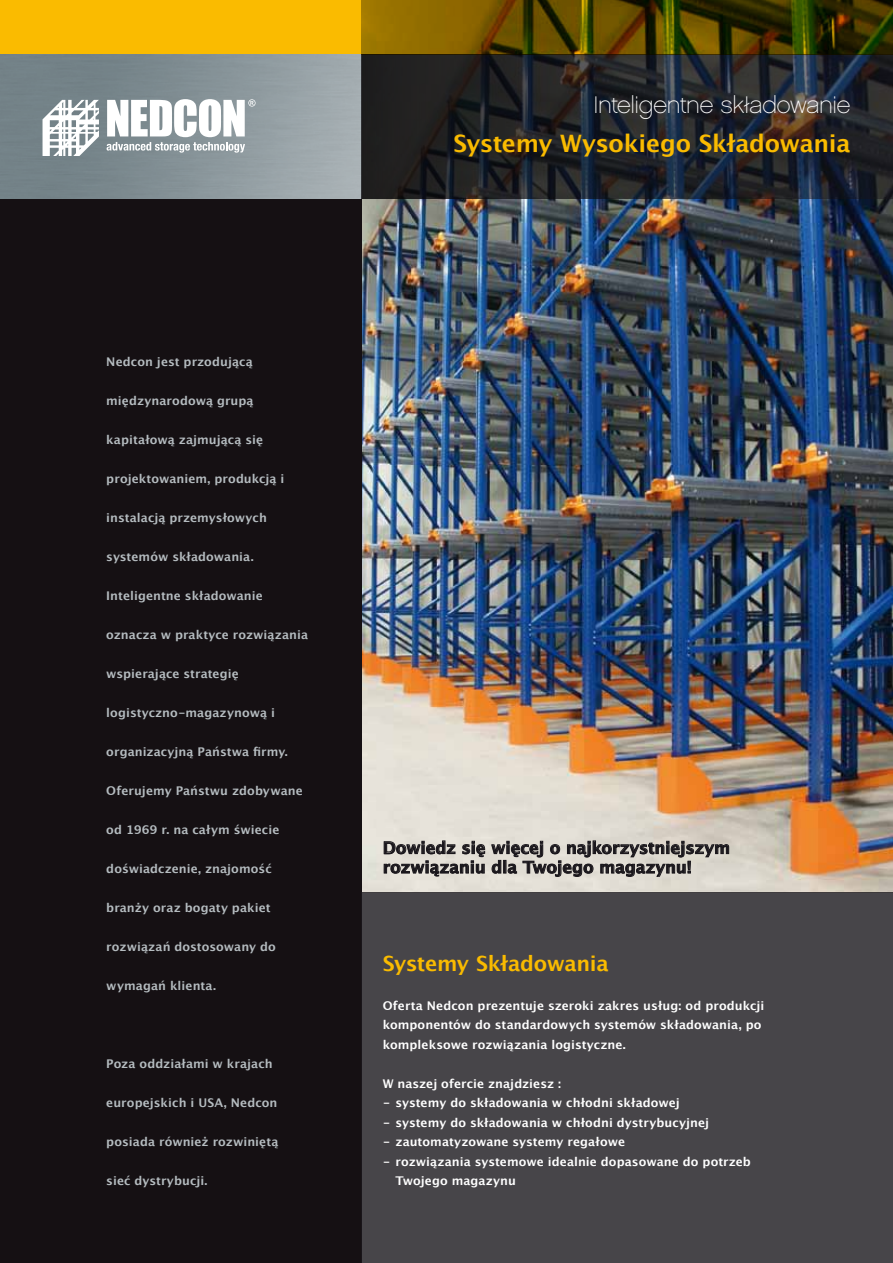
<style>
.page{position:relative;width:893px;height:1263px;background:#fff}
.page>*{position:absolute;margin:0;border:0;box-sizing:border-box;transform-origin:0 0}
.t1{font:700 24px "Lucida Grande";letter-spacing:-.015em;color:#fabb00}
.t2{font:24px "Chalet Paris Nineteen Sixty";letter-spacing:-.015em;color:#fff}
.t3{font:700 21px "Lucida Grande";letter-spacing:-.02em;color:#fabb00}
.t4{font:700 16.5px/19.5px "Lucida Grande";color:#1a171c}
.t5{font:700 12px "Lucida Grande";letter-spacing:.005em;color:#b5bcc0}
.t6{font:700 12px/19.5px "Lucida Grande";letter-spacing:.005em;color:#fff}
</style>
<div class="page">
<div style="left:0;top:0;width:361px;height:54px;background:#fabb00"></div>
<img style="left:361px;top:198px;width:532px;height:695px">
<div style="left:0;top:55px;width:361px;height:1208px;background:#151013"></div>
<img style="left:0;top:54px;width:361px;height:144px">
<div style="left:361px;top:893px;width:532px;height:370px;background:#474549"></div>
<svg style="left:361px;top:0;width:532px;height:54px;background:#584700"></svg>
<svg style="left:361px;top:54px;width:532px;height:144px;background:#212328"></svg>
<svg style="left:43px;top:100px;width:56px;height:56px;background:#c6ccce"></svg>
<svg style="left:107px;top:99px;width:149px;height:54px;background:#c8ced0"></svg>
<svg style="left:384px;top:840px;width:101px;height:36px;background:#aba8a2"></svg>
<svg style="left:491px;top:840px;width:238px;height:37px;background:#aeaaa5"></svg>
<h1 class="t2" style="left:594px;top:90px;width:258px">Inteligentne składowanie</h1>
<h1 class="t1" style="left:454px;top:123px;width:398px">Systemy Wysokiego Składowania</h1>
<p class="t5" style="left:106px;top:352px;width:148px">Nedcon jest przodującą</p>
<p class="t5" style="left:106px;top:391px;width:149px">międzynarodową grupą</p>
<p class="t5" style="left:106px;top:430px;width:158px">kapitałową zajmującą się</p>
<p class="t5" style="left:106px;top:469px;width:180px">projektowaniem, produkcją i</p>
<p class="t5" style="left:106px;top:508px;width:162px">instalacją przemysłowych</p>
<p class="t5" style="left:106px;top:547px;width:149px">systemów składowania.</p>
<p class="t5" style="left:106px;top:586px;width:158px">Inteligentne składowanie</p>
<p class="t5" style="left:106px;top:625px;width:203px">oznacza w praktyce rozwiązania</p>
<p class="t5" style="left:106px;top:664px;width:134px">wspierające strategię</p>
<p class="t5" style="left:106px;top:703px;width:170px">logistyczno-magazynową i</p>
<p class="t5" style="left:106px;top:742px;width:183px">organizacyjną Państwa firmy.</p>
<p class="t5" style="left:106px;top:781px;width:198px">Oferujemy Państwu zdobywane</p>
<p class="t5" style="left:106px;top:820px;width:175px">od 1969 r. na całym świecie</p>
<p class="t5" style="left:106px;top:859px;width:167px">doświadczenie, znajomość</p>
<p class="t5" style="left:106px;top:898px;width:166px">branży oraz bogaty pakiet</p>
<p class="t5" style="left:106px;top:937px;width:171px">rozwiązań dostosowany do</p>
<p class="t5" style="left:106px;top:976px;width:111px">wymagań klienta.</p>
<p class="t5" style="left:106px;top:1054px;width:168px">Poza oddziałami w krajach</p>
<p class="t5" style="left:106px;top:1093px;width:173px">europejskich i USA, Nedcon</p>
<p class="t5" style="left:106px;top:1132px;width:174px">posiada również rozwiniętą</p>
<p class="t5" style="left:106px;top:1171px;width:103px">sieć dystrybucji.</p>
<h3 class="t4" style="left:383px;top:838px;width:349px">Dowiedz się więcej o najkorzystniejszym rozwiązaniu dla Twojego magazynu!</h3>
<h2 class="t3" style="left:383px;top:946px;width:228px">Systemy Składowania</h2>
<p class="t6" style="left:383px;top:995px;width:383px">Oferta Nedcon prezentuje szeroki zakres usług: od produkcji komponentów do standardowych systemów składowania, po kompleksowe rozwiązania logistyczne.</p>
<p class="t6" style="left:383px;top:1073px;width:180px">W naszej ofercie znajdziesz :</p>
<p class="t6" style="left:383px;top:1093px;width:299px">- systemy do składowania w chłodni składowej</p>
<p class="t6" style="left:383px;top:1112px;width:328px">- systemy do składowania w chłodni dystrybucyjnej</p>
<p class="t6" style="left:383px;top:1132px;width:244px">- zautomatyzowane systemy regałowe</p>
<p class="t6" style="left:395px;top:1151px;width:357px;text-indent:-13px">- rozwiązania systemowe idealnie dopasowane do potrzeb<br>Twojego magazynu</p>
</div>
